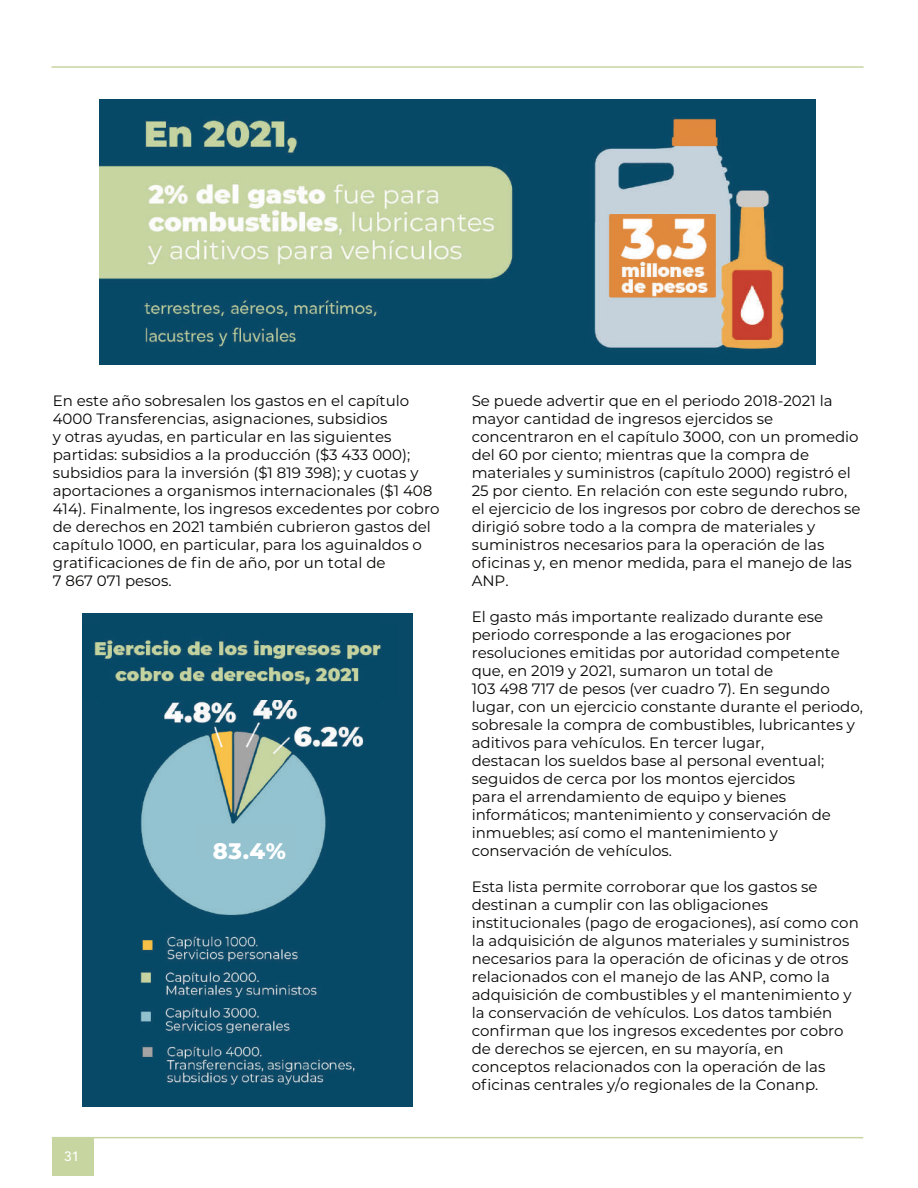
<style>
.page{position:relative;width:918px;height:1188px;background:#fff}
.page>*{position:absolute;margin:0;border:0;box-sizing:border-box;transform-origin:0 0}
.t1{font:800 22.5px "Montserrat";color:#fff}
.t2{font:15px/18px "Montserrat";color:#040503}
.t3{font:500 13.5px "Avenir";color:#fff}
</style>
<div class="page">
<div style="left:52px;top:1138px;width:42px;height:38px;background:#c7d5a1"></div>
<hr style="left:52px;top:1137px;width:811px;height:1px;background:#c7d5a1">
<hr style="left:51px;top:66px;width:813px;height:2px;background:#c7d5a1">
<img style="left:99px;top:100px;width:717px;height:265px">
<div style="left:83px;top:613px;width:330px;height:494px;background:#074967"></div>
<img style="left:140px;top:700px;width:224px;height:386px">
<div style="left:197px;top:824px;width:100px;height:36px;background:#94c2cf"></div>
<img style="left:94px;top:640px;width:288px;height:45px">
<p class="t2" style="left:53px;top:392px;width:388px">En este año sobresalen los gastos en el capítulo 4000 Transferencias, asignaciones, subsidios<br>y otras ayudas, en particular en las siguientes partidas: subsidios a la producción ($3 433 000); subsidios para la inversión ($1 819 398); y cuotas y aportaciones a organismos internacionales ($1 408<br>414). Finalmente, los ingresos excedentes por cobro de derechos en 2021 también cubrieron gastos del capítulo 1000, en particular, para los aguinaldos o gratificaciones de fin de año, por un total de<br>7 867 071 pesos.</p>
<p class="t2" style="left:472px;top:392px;width:391px">Se puede advertir que en el periodo 2018-2021 la mayor cantidad de ingresos ejercidos se concentraron en el capítulo 3000, con un promedio del 60 por ciento; mientras que la compra de materiales y suministros (capítulo 2000) registró el 25 por ciento. En relación con este segundo rubro, el ejercicio de los ingresos por cobro de derechos se dirigió sobre todo a la compra de materiales y suministros necesarios para la operación de las oficinas y, en menor medida, para el manejo de las ANP.</p>
<p class="t2" style="left:472px;top:608px;width:393px">El gasto más importante realizado durante ese periodo corresponde a las erogaciones por resoluciones emitidas por autoridad competente que, en 2019 y 2021, sumaron un total de<br>103 498 717 de pesos (ver cuadro 7). En segundo lugar, con un ejercicio constante durante el periodo, sobresale la compra de combustibles, lubricantes y aditivos para vehículos. En tercer lugar,<br>destacan los sueldos base al personal eventual; seguidos de cerca por los montos ejercidos<br>para el arrendamiento de equipo y bienes informáticos; mantenimiento y conservación de inmuebles; así como el mantenimiento y conservación de vehículos.</p>
<p class="t2" style="left:472px;top:878px;width:389px">Esta lista permite corroborar que los gastos se destinan a cumplir con las obligaciones institucionales (pago de erogaciones), así como con la adquisición de algunos materiales y suministros necesarios para la operación de oficinas y de otros relacionados con el manejo de las ANP, como la adquisición de combustibles y el mantenimiento y la conservación de vehículos. Los datos también confirman que los ingresos excedentes por cobro de derechos se ejercen, en su mayoría, en conceptos relacionados con la operación de las oficinas centrales y/o regionales de la Conanp.</p>
<h1 class="t1" style="left:213px;top:834px;width:75px">83.4%</h1>
<p class="t3" style="left:64px;top:1144px;width:17px">31</p>
</div>
